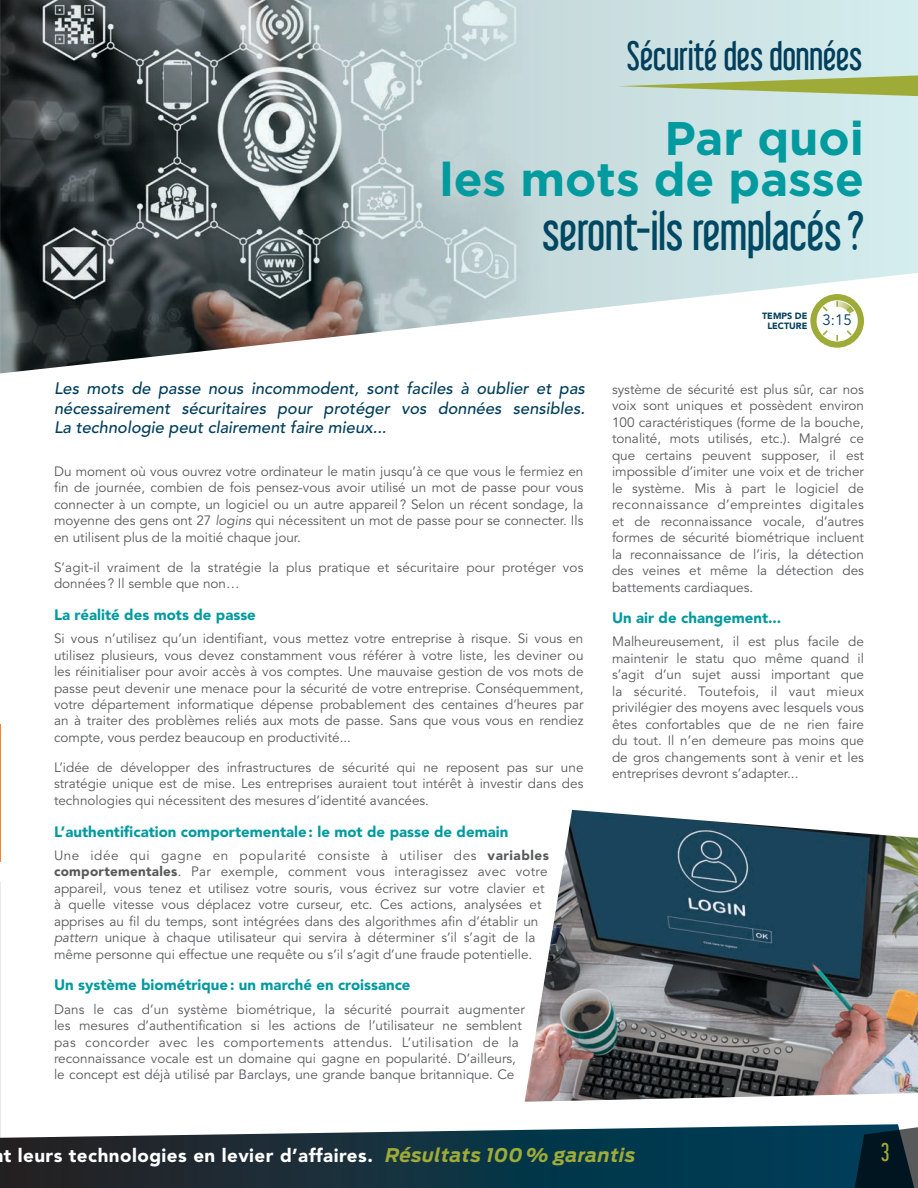
<style>
.page{position:relative;width:918px;height:1188px;background:#fff}
.page>*{position:absolute;margin:0;border:0;box-sizing:border-box;transform-origin:0 0}
.t1{font:48.15px "Libel Suit";color:#003e5c}
.t2{font:700 47.1px/41.5px "Gotham";color:#009a9f;text-align:right}
.t3{font:36px "Libel Suit";color:#003e5c}
.t4{font:22.5px "Libel Suit";color:#9fab39}
.t5{font:900 18.75px "Avenir";letter-spacing:.025em;color:#fff}
.t6{font:italic 500 16.5px/19.5px "Avenir";color:#003e5c;text-align:justify}
.t7{font:900 15px "Avenir";color:#009a9f}
.t8{font:15px "Avenir";color:#003e5c}
.t9{font:13.5px/16.5px "Avenir";color:#58595b;text-align:justify}
.t10{font:900 9px/9.8px "Avenir";color:#003e5c;text-align:center}
.s1{font-style:italic}
.s2{font-weight:900}
.s3{font-family:"Antenna";font-weight:700;font-style:italic;color:#9fab39}
</style>
<div class="page">
<img style="left:525px;top:810px;width:393px;height:292px">
<svg style="left:0;top:0;width:918px;height:373px;background:#a2aeaf"></svg>
<svg style="left:0;top:1124px;width:898px;height:64px;background:#2b4956"></svg>
<svg style="left:618px;top:75px;width:300px;height:21px;background:#b6c790"></svg>
<svg style="left:852px;top:1125px;width:66px;height:63px;background:#122b37"></svg>
<h3 class="t3" style="left:627px;top:35px;width:237px">Sécurité des données</h3>
<h2 class="t2" style="left:440px;top:116px;width:426px">Par quoi<br>les mots de passe</h2>
<h1 class="t1" style="left:542px;top:202px;width:323px">seront-ils remplacés?</h1>
<p class="t6" style="left:54px;top:379px;width:532px">Les mots de passe nous incommodent, sont faciles à oublier et pas nécessairement sécuritaires pour protéger vos données sensibles.<br>La technologie peut clairement faire mieux...</p>
<p class="t9" style="left:54px;top:463px;width:531px">Du moment où vous ouvrez votre ordinateur le matin jusqu’à ce que vous le fermiez en fin de journée, combien de fois pensez-vous avoir utilisé un mot de passe pour vous connecter à un compte, un logiciel ou un autre appareil ? Selon un récent sondage, la moyenne des gens ont 27 <span class="s1">logins</span> qui nécessitent un mot de passe pour se connecter. Ils en utilisent plus de la moitié chaque jour.</p>
<p class="t9" style="left:54px;top:559px;width:531px">S’agit-il vraiment de la stratégie la plus pratique et sécuritaire pour protéger vos données ? Il semble que non…</p>
<p class="t7" style="left:54px;top:605px;width:203px">La réalité des mots de passe</p>
<p class="t9" style="left:54px;top:630px;width:531px">Si vous n’utilisez qu’un identifiant, vous mettez votre entreprise à risque. Si vous en utilisez plusieurs, vous devez constamment vous référer à votre liste, les deviner ou les réinitialiser pour avoir accès à vos comptes. Une mauvaise gestion de vos mots de passe peut devenir une menace pour la sécurité de votre entreprise. Conséquemment, votre département informatique dépense probablement des centaines d’heures par an à traiter des problèmes reliés aux mots de passe. Sans que vous vous en rendiez compte, vous perdez beaucoup en productivité...</p>
<p class="t9" style="left:54px;top:759px;width:531px">L’idée de développer des infrastructures de sécurité qui ne reposent pas sur une stratégie unique est de mise. Les entreprises auraient tout intérêt à investir dans des technologies qui nécessitent des mesures d’identité avancées.</p>
<p class="t7" style="left:54px;top:822px;width:456px">L’authentification comportementale: le mot de passe de demain</p>
<p class="t9" style="left:54px;top:847px;width:497px;text-align:left">Une idée qui gagne en popularité consiste à utiliser des <span class="s2">variables comportementales</span>. Par exemple, comment vous interagissez avec votre appareil, vous tenez et utilisez votre souris, vous écrivez sur votre clavier et à quelle vitesse vous déplacez votre curseur, etc. Ces actions, analysées et apprises au fil du temps, sont intégrées dans des algorithmes afin d’établir un <span class="s1">pattern</span> unique à chaque utilisateur qui servira à déterminer s’il s’agit de la même personne qui effectue une requête ou s’il s’agit d’une fraude potentielle.</p>
<p class="t7" style="left:54px;top:976px;width:358px">Un système biométrique: un marché en croissance</p>
<p class="t9" style="left:54px;top:1001px;width:473px;text-align:left">Dans le cas d’un système biométrique, la sécurité pourrait augmenter les mesures d’authentification si les actions de l’utilisateur ne semblent pas concorder avec les comportements attendus. L’utilisation de la reconnaissance vocale est un domaine qui gagne en popularité. D’ailleurs, le concept est déjà utilisé par Barclays, une grande banque britannique. Ce</p>
<p class="t10" style="left:762px;top:311px;width:47px">TEMPS DE<br>LECTURE</p>
<p class="t8" style="left:823px;top:312px;width:31px">3:15</p>
<p class="t9" style="left:612px;top:381px;width:254px">système de sécurité est plus sûr, car nos voix sont uniques et possèdent environ 100 caractéristiques (forme de la bouche, tonalité, mots utilisés, etc.). Malgré ce que certains peuvent supposer, il est impossible d’imiter une voix et de tricher le système. Mis à part le logiciel de reconnaissance d’empreintes digitales et de reconnaissance vocale, d’autres formes de sécurité biométrique incluent la reconnaissance de l’iris, la détection des veines et même la détection des battements cardiaques.</p>
<p class="t7" style="left:612px;top:609px;width:171px">Un air de changement...</p>
<p class="t9" style="left:612px;top:634px;width:254px">Malheureusement, il est plus facile de maintenir le statu quo même quand il s’agit d’un sujet aussi important que la sécurité. Toutefois, il vaut mieux privilégier des moyens avec lesquels vous êtes confortables que de ne rien faire du tout. Il n’en demeure pas moins que de gros changements sont à venir et les entreprises devront s’adapter...</p>
<h3 class="t5" style="left:4px;top:1144px;width:633px">t leurs technologies en levier d’affaires. <span class="s3">Résultats 100% garantis</span></h3>
<h3 class="t4" style="left:881px;top:1139px;width:10px">3</h3>
</div>
